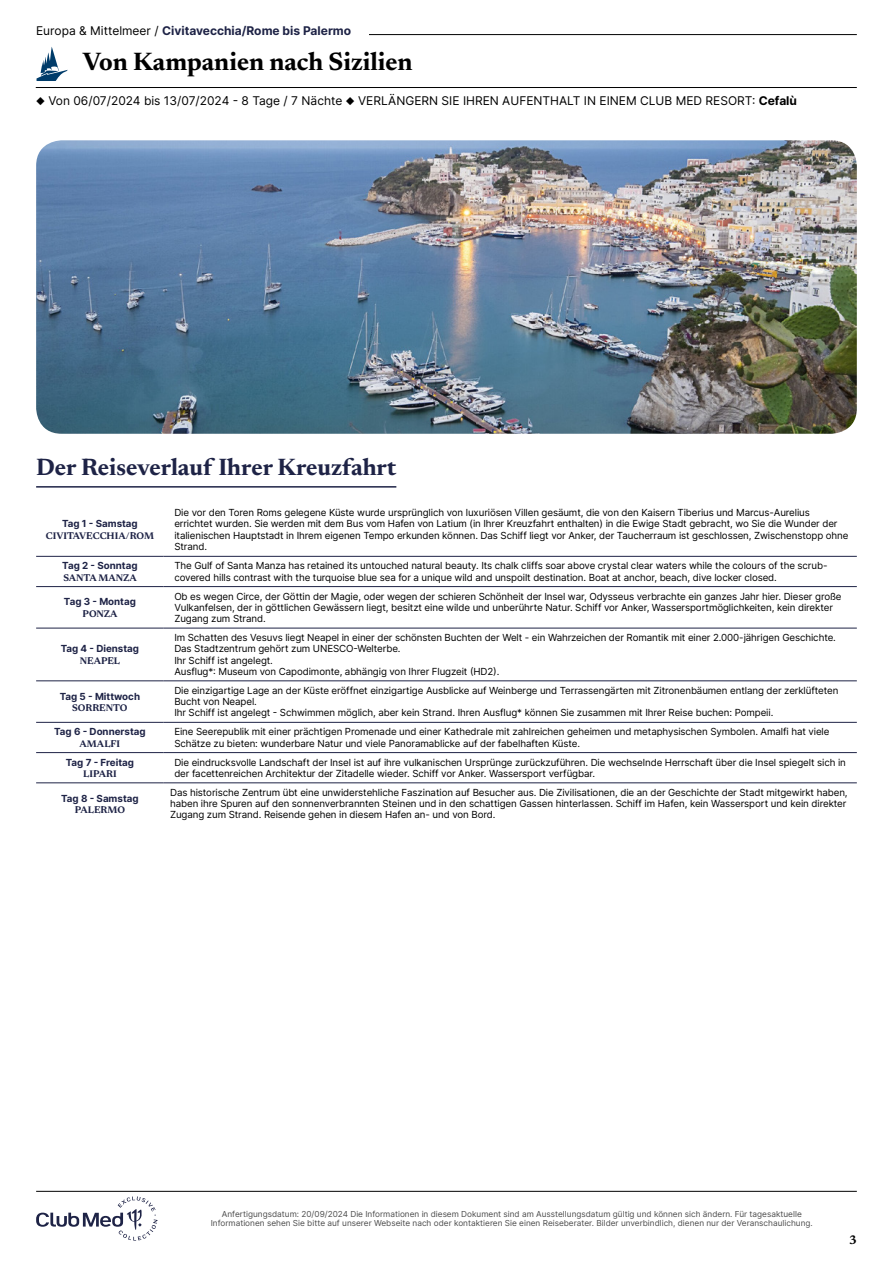
<style>
.page{position:relative;width:893px;height:1263px;background:#fff}
.page>*{position:absolute;margin:0;border:0;box-sizing:border-box;transform-origin:0 0}
.t1{font:700 25.5px "Newsreader 24 pt";color:#000}
.t2{font:700 24px "Newsreader 24 pt";color:#1e2346}
.t3{font:700 12.6px "Newsreader 24 pt";color:#000}
.t4{font:12px "Inter";color:#000}
.t5{font:700 12px "Inter";color:#1e2346}
.t6{font:9.75px/11.2px "Inter";letter-spacing:-.01em;color:#000}
.t7{font:700 9.75px "Inter";color:#1e2346}
.t8{font:700 9.75px "Newsreader 24 pt";color:#1e2346}
.t9{font:8.25px/9px "Inter";color:#4d4d4d;text-align:center}
.s1{font-weight:400;color:#000}
.s2{font-weight:700}
</style>
<div class="page">
<hr style="left:107px;top:34px;width:750px;height:1px;background:#000">
<hr style="left:36px;top:87px;width:821px;height:1px;background:#000">
<svg style="left:36px;top:47px;width:32px;height:34px"></svg>
<div style="left:36px;top:26px;width:332px;height:17px;background:#fff"></div>
<img style="left:36px;top:140px;width:821px;height:294px">
<hr style="left:36px;top:486px;width:360px;height:2px;background:#1e2346">
<hr style="left:36px;top:556px;width:128px;height:1px;background:#1e2346">
<hr style="left:164px;top:556px;width:693px;height:1px;background:#1e2346">
<hr style="left:36px;top:586px;width:128px;height:1px;background:#1e2346">
<hr style="left:164px;top:586px;width:693px;height:1px;background:#1e2346">
<hr style="left:36px;top:628px;width:128px;height:1px;background:#1e2346">
<hr style="left:164px;top:628px;width:693px;height:1px;background:#1e2346">
<hr style="left:36px;top:681px;width:128px;height:1px;background:#1e2346">
<hr style="left:164px;top:681px;width:693px;height:1px;background:#1e2346">
<hr style="left:36px;top:722px;width:128px;height:1px;background:#1e2346">
<hr style="left:164px;top:722px;width:693px;height:1px;background:#1e2346">
<hr style="left:36px;top:752px;width:128px;height:1px;background:#1e2346">
<hr style="left:36px;top:782px;width:128px;height:1px;background:#1e2346">
<hr style="left:164px;top:752px;width:693px;height:1px;background:#1e2346">
<hr style="left:164px;top:782px;width:693px;height:1px;background:#1e2346">
<svg style="left:36px;top:1196px;width:122px;height:44px"></svg>
<hr style="left:36px;top:1191px;width:821px;height:1px;background:#000">
<p class="t5" style="left:36px;top:22px;width:317px"><span class="s1">Europa &amp; Mittelmeer /</span> Civitavecchia/Rome bis Palermo</p>
<h1 class="t1" style="left:83px;top:43px;width:331px">Von Kampanien nach Sizilien</h1>
<p class="t4" style="left:36px;top:92px;width:762px">◆ Von 06/07/2024 bis 13/07/2024 - 8 Tage / 7 Nächte ◆ VERLÄNGERN SIE IHREN AUFENTHALT IN EINEM CLUB MED RESORT: <span class="s2">Cefalù</span></p>
<h2 class="t2" style="left:36px;top:450px;width:362px">Der Reiseverlauf Ihrer Kreuzfahrt</h2>
<p class="t7" style="left:62px;top:517px;width:77px">Tag 1 - Samstag</p>
<p class="t8" style="left:46px;top:528px;width:110px">CIVITAVECCHIA/ROM</p>
<p class="t6" style="left:174px;top:507px;width:676px">Die vor den Toren Roms gelegene Küste wurde ursprünglich von luxuriösen Villen gesäumt, die von den Kaisern Tiberius und Marcus-Aurelius errichtet wurden. Sie werden mit dem Bus vom Hafen von Latium (in Ihrer Kreuzfahrt enthalten) in die Ewige Stadt gebracht, wo Sie die Wunder der italienischen Hauptstadt in Ihrem eigenen Tempo erkunden können. Das Schiff liegt vor Anker, der Taucherraum ist geschlossen, Zwischenstopp ohne Strand.</p>
<p class="t7" style="left:62px;top:559px;width:77px">Tag 2 - Sonntag</p>
<p class="t8" style="left:63px;top:570px;width:75px">SANTA MANZA</p>
<p class="t6" style="left:174px;top:560px;width:655px">The Gulf of Santa Manza has retained its untouched natural beauty. Its chalk cliffs soar above crystal clear waters while the colours of the scrub&shy;covered hills contrast with the turquoise blue sea for a unique wild and unspoilt destination. Boat at anchor, beach, dive locker closed.</p>
<p class="t7" style="left:64px;top:595px;width:73px">Tag 3 - Montag</p>
<p class="t8" style="left:83px;top:606px;width:37px">PONZA</p>
<p class="t6" style="left:174px;top:590px;width:669px">Ob es wegen Circe, der Göttin der Magie, oder wegen der schieren Schönheit der Insel war, Odysseus verbrachte ein ganzes Jahr hier. Dieser große<br>Vulkanfelsen, der in göttlichen Gewässern liegt, besitzt eine wilde und unberührte Natur. Schiff vor Anker, Wassersportmöglichkeiten, kein direkter<br>Zugang zum Strand.</p>
<p class="t7" style="left:61px;top:642px;width:80px">Tag 4 - Dienstag</p>
<p class="t8" style="left:80px;top:653px;width:42px">NEAPEL</p>
<p class="t7" style="left:60px;top:689px;width:82px">Tag 5 - Mittwoch</p>
<p class="t8" style="left:72px;top:700px;width:57px">SORRENTO</p>
<p class="t6" style="left:174px;top:632px;width:663px">Im Schatten des Vesuvs liegt Neapel in einer der schönsten Buchten der Welt - ein Wahrzeichen der Romantik mit einer 2.000-jährigen Geschichte.<br>Das Stadtzentrum gehört zum UNESCO-Welterbe.<br>Ihr Schiff ist angelegt.<br>Ausflug*: Museum von Capodimonte, abhängig von Ihrer Flugzeit (HD2).</p>
<p class="t6" style="left:174px;top:684px;width:666px">Die einzigartige Lage an der Küste eröffnet einzigartige Ausblicke auf Weinberge und Terrassengärten mit Zitronenbäumen entlang der zerklüfteten<br>Bucht von Neapel.<br>Ihr Schiff ist angelegt - Schwimmen möglich, aber kein Strand. Ihren Ausflug* können Sie zusammen mit Ihrer Reise buchen: Pompeii.</p>
<p class="t7" style="left:54px;top:725px;width:93px">Tag 6 - Donnerstag</p>
<p class="t8" style="left:80px;top:736px;width:42px">AMALFI</p>
<p class="t6" style="left:174px;top:726px;width:657px">Eine Seerepublik mit einer prächtigen Promenade und einer Kathedrale mit zahlreichen geheimen und metaphysischen Symbolen. Amalfi hat viele<br>Schätze zu bieten: wunderbare Natur und viele Panoramablicke auf der fabelhaften Küste.</p>
<p class="t7" style="left:66px;top:755px;width:70px">Tag 7 - Freitag</p>
<p class="t8" style="left:83px;top:767px;width:35px">LIPARI</p>
<p class="t6" style="left:174px;top:756px;width:673px">Die eindrucksvolle Landschaft der Insel ist auf ihre vulkanischen Ursprünge zurückzuführen. Die wechselnde Herrschaft über die Insel spiegelt sich in der facettenreichen Architektur der Zitadelle wieder. Schiff vor Anker. Wassersport verfügbar.</p>
<p class="t7" style="left:61px;top:791px;width:79px">Tag 8 - Samstag</p>
<p class="t8" style="left:75px;top:802px;width:52px">PALERMO</p>
<p class="t6" style="left:170px;top:786px;width:679px">Das historische Zentrum übt eine unwiderstehliche Faszination auf Besucher aus. Die Zivilisationen, die an der Geschichte der Stadt mitgewirkt haben, haben ihre Spuren auf den sonnenverbrannten Steinen und in den schattigen Gassen hinterlassen. Schiff im Hafen, kein Wassersport und kein direkter<br>Zugang zum Strand. Reisende gehen in diesem Hafen an- und von Bord.</p>
<p class="t9" style="left:211px;top:1209px;width:604px">Anfertigungsdatum: 20/09/2024 Die Informationen in diesem Dokument sind am Ausstellungsdatum gültig und können sich ändern. Für tagesaktuelle<br>Informationen sehen Sie bitte auf unserer Webseite nach oder kontaktieren Sie einen Reiseberater. Bilder unverbindlich, dienen nur der Veranschaulichung.</p>
<p class="t3" style="left:849px;top:1230px;width:9px">3</p>
</div>
